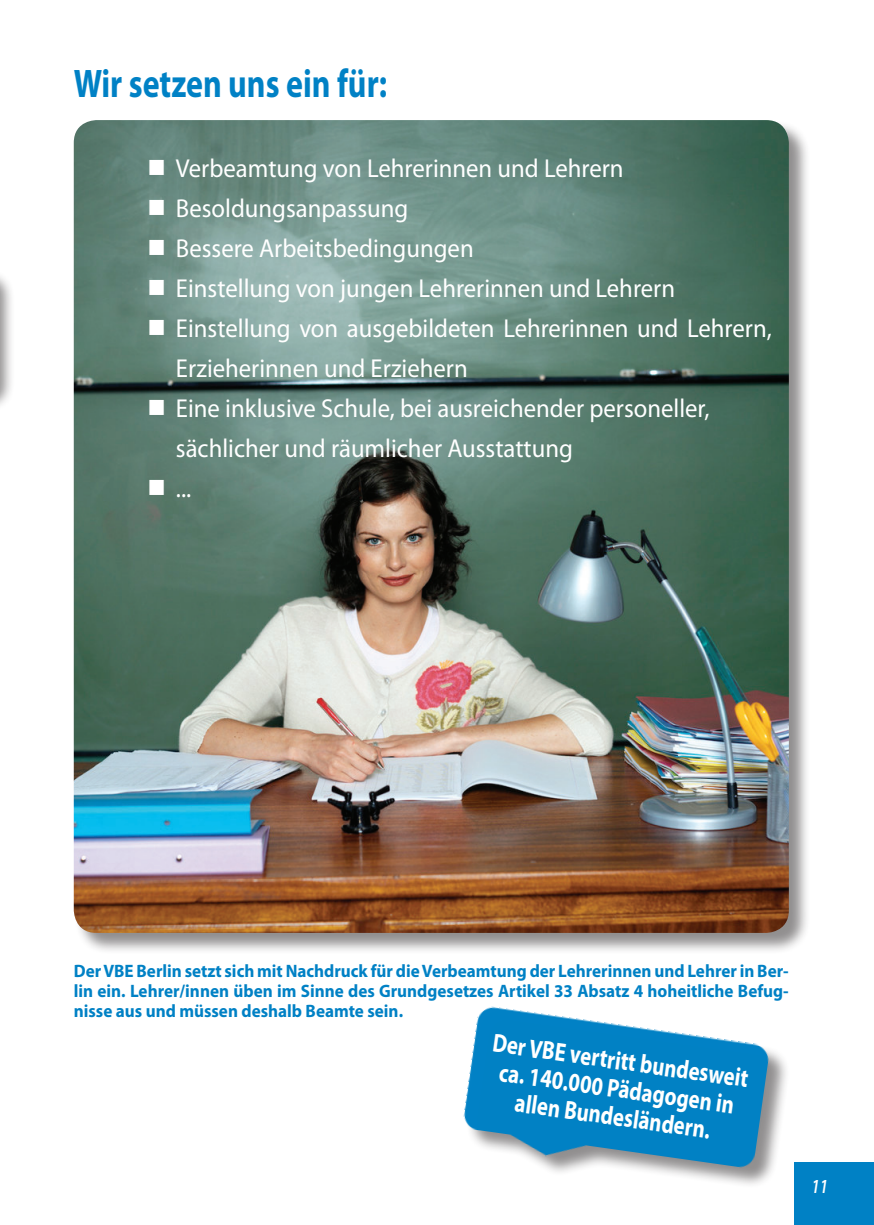
<style>
.page{position:relative;width:874px;height:1225px;background:#fff}
.page>*{position:absolute;margin:0;border:0;box-sizing:border-box;transform-origin:0 0}
.t1{font:700 40px "Myriad Pro";color:#0081c5;scale:.8 1}
.t2{font:26px/40px "Myriad Pro";color:#fff;scale:.95 1}
.t3{font:700 26px/28px "Myriad Pro";color:#fff;text-align:center;scale:.8 1}
.t4{font:italic 600 20px "Myriad Pro";color:#fff;scale:.8 1}
.t5{font:700 18px/20px "Myriad Pro";color:#0081c5;text-align:justify;scale:.95 1}
</style>
<div class="page">
<div style="left:794px;top:1162px;width:79px;height:63px;background:#0081c5"></div>
<div style="left:74px;top:120px;width:737px;height:835px;background:#231f20;opacity:.5"></div>
<img style="left:74px;top:120px;width:714px;height:813px">
<div style="left:0;top:268px;width:15px;height:160px;background:#231f20;opacity:.5"></div>
<div style="left:465px;top:1009px;width:324px;height:179px;background:#231f20;opacity:.5"></div>
<img style="left:463px;top:1006px;width:308px;height:179px">
<h1 class="t1" style="left:74px;top:57px;width:393px">Wir setzen uns ein für:</h1>
<p class="t2" style="left:147px;top:148px;width:502px">■ Verbeamtung von Lehrerinnen und Lehrern</p>
<p class="t2" style="left:147px;top:188px;width:276px">■ Besoldungsanpassung</p>
<p class="t2" style="left:147px;top:228px;width:344px">■ Bessere Arbeitsbedingungen</p>
<p class="t2" style="left:147px;top:268px;width:556px">■ Einstellung von jungen Lehrerinnen und Lehrern</p>
<p class="t2" style="left:176px;top:308px;width:628px;text-indent:-28px">■ Einstellung von ausgebildeten Lehrerinnen und Lehrern,<br>Erzieherinnen und Erziehern</p>
<p class="t2" style="left:176px;top:387px;width:563px;text-indent:-28px">■ Eine inklusive Schule, bei ausreichender personeller, sächlicher und räumlicher Ausstattung</p>
<p class="t2" style="left:147px;top:467px;width:47px">■ ...</p>
<p class="t5" style="left:74px;top:960px;width:753px">Der VBE Berlin setzt sich mit Nachdruck für die Verbeamtung der Lehrerinnen und Lehrer in Ber&shy;lin ein. Lehrer/innen üben im Sinne des Grundgesetzes Artikel 33 Absatz 4 hoheitliche Befug&shy;nisse aus und müssen deshalb Beamte sein.</p>
<p class="t3" style="left:494px;top:1028px;width:323px;rotate:8deg">Der VBE vertritt bundesweit ca. 140.000 Pädagogen in allen Bundesländern.</p>
<p class="t4" style="left:811px;top:1173px;width:22px">11</p>
</div>
